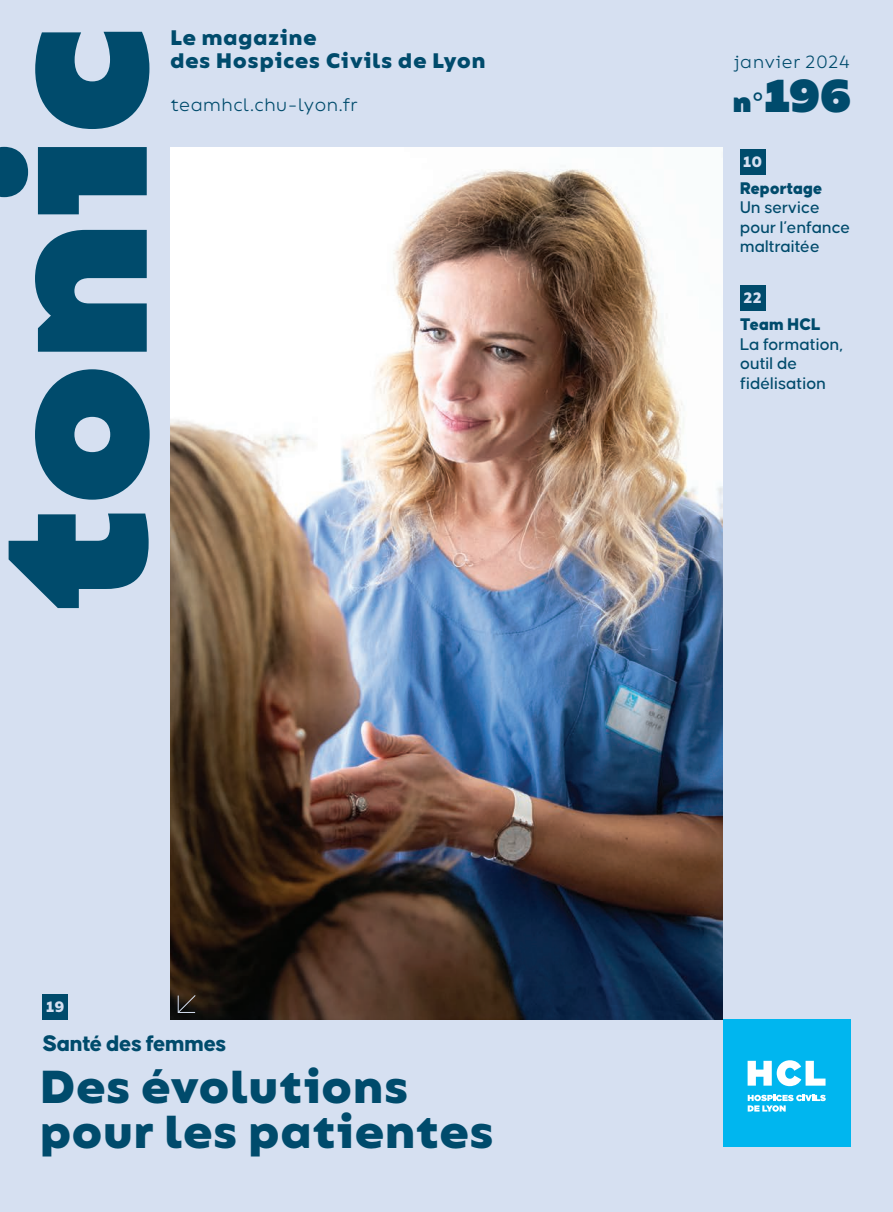
<style>
.page{position:relative;width:893px;height:1212px;background:#d6e0f1}
.page>*{position:absolute;margin:0;border:0;box-sizing:border-box;transform-origin:0 0}
.t1{font:800 209.55px "Bion";color:#004b6c}
.t2{font:700 46.05px/44.7px "Bion";color:#004b6c}
.t3{font:900 46.05px "Bion";color:#004b6c}
.t4{font:800 24px "Causten";letter-spacing:-.02em;color:#004b6c}
.t5{font:700 21px/22.5px "Bion";letter-spacing:.02em;color:#004b6c}
.t6{font:500 18px/19.5px "Causten";color:#004b6c}
.t7{font:18px "Bion";letter-spacing:-.04em;color:#004b6c}
.t8{font:900 18px "Causten";color:#004b6c}
.t9{font:17.7px "Bion";letter-spacing:-.02em;color:#004b6c}
.t10{font:700 15px "Bion";color:#d6e0f1}
.s1{font-size:27.6px}
.s2{font-weight:400;font-size:27.6px}
</style>
<div class="page">
<img style="left:170px;top:148px;width:553px;height:871px">
<div style="left:740px;top:149px;width:26px;height:25px;background:#004b6c"></div>
<div style="left:740px;top:285px;width:26px;height:26px;background:#004b6c"></div>
<div style="left:43px;top:994px;width:25px;height:25px;background:#004b6c"></div>
<div style="left:723px;top:1019px;width:127px;height:128px;background:#00b6ef"></div>
<svg style="left:177px;top:994px;width:19px;height:19px"></svg>
<svg style="left:748px;top:1060px;width:77px;height:26px"></svg>
<svg style="left:748px;top:1095px;width:78px;height:17px"></svg>
<h1 class="t1" style="left:-48px;top:614px;width:593px;rotate:-90deg">tonic</h1>
<p class="t5" style="left:170px;top:27px;width:317px">Le magazine<br>des Hospices Civils de Lyon</p>
<p class="t7" style="left:170px;top:95px;width:190px">teamhcl.chu-lyon.fr</p>
<p class="t10" style="left:46px;top:998px;width:20px">19</p>
<h3 class="t4" style="left:43px;top:1029px;width:185px">Santé des femmes</h3>
<h2 class="t2" style="left:39px;top:1066px;width:456px">Des évolutions pour les patientes</h2>
<p class="t9" style="left:733px;top:52px;width:119px">janvier 2024</p>
<h2 class="t3" style="left:733px;top:69px;width:120px"><span class="s1">n</span><span class="s2">°</span>196</h2>
<p class="t10" style="left:743px;top:153px;width:21px">10</p>
<p class="t8" style="left:740px;top:178px;width:84px">Reportage</p>
<p class="t6" style="left:740px;top:198px;width:112px">Un service pour l’enfance maltraitée</p>
<p class="t10" style="left:744px;top:289px;width:20px">22</p>
<p class="t8" style="left:740px;top:314px;width:82px">Team HCL</p>
<p class="t6" style="left:740px;top:334px;width:104px">La formation, outil de fidélisation</p>
</div>
